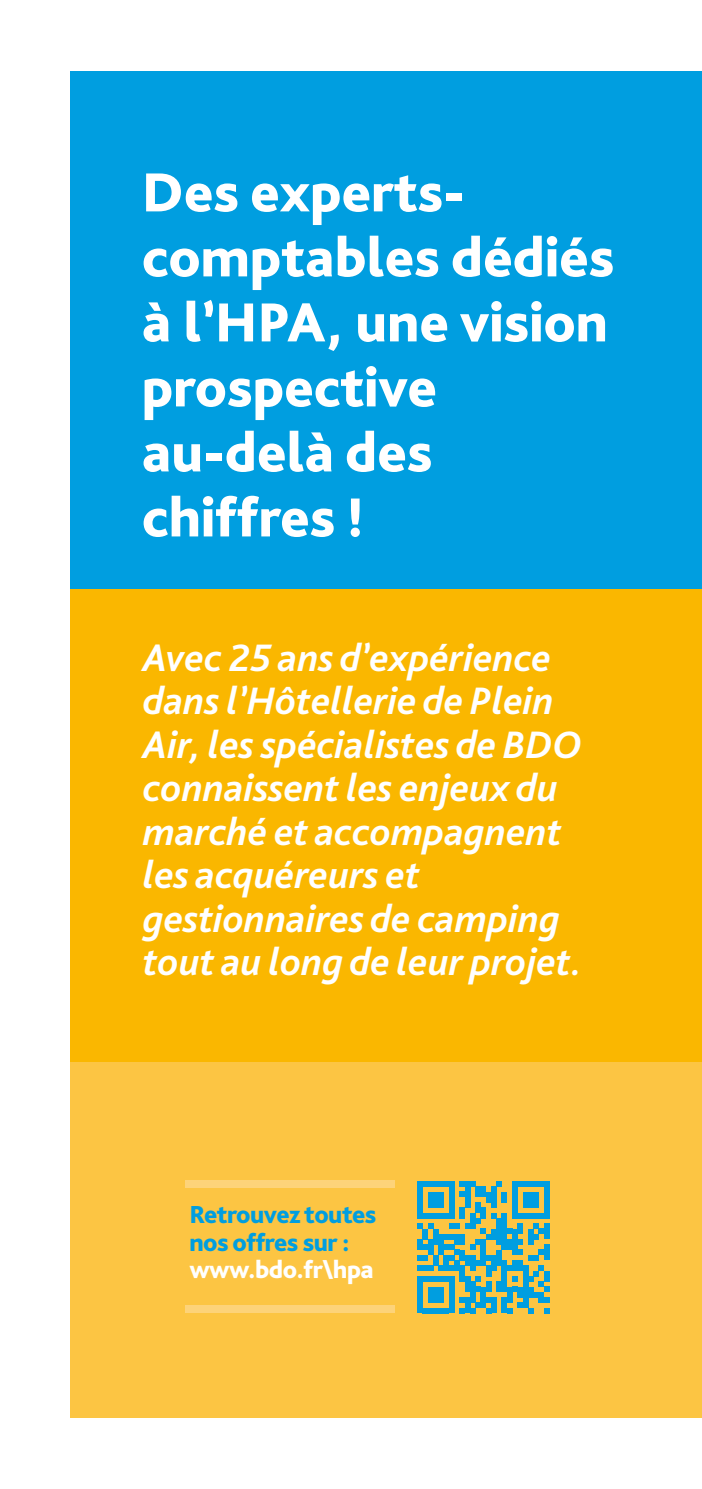
<style>
.page{position:relative;width:702px;height:1489px;background:#fff}
.page>*{position:absolute;margin:0;border:0;box-sizing:border-box;transform-origin:0 0}
.t1{font:800 57.5px/65px "Bliss Pro";color:#fff}
.t2{font:italic 700 40px/43.5px "Bliss Pro";color:#fff}
.t3{font:800 25.75px/27.5px "Bliss Pro";letter-spacing:-.02em;color:#009ee0}
.t4{font:800 25.75px "Bliss Pro";letter-spacing:-.02em;color:#fff}
</style>
<div class="page">
<div style="left:71px;top:71px;width:631px;height:518px;background:#009ee0"></div>
<div style="left:71px;top:589px;width:631px;height:484px;background:#fab700"></div>
<div style="left:71px;top:1062px;width:631px;height:355px;background:#fcc543"></div>
<div style="left:417px;top:1181px;width:5px;height:31px;background:#009ee0"></div>
<div style="left:428px;top:1191px;width:5px;height:16px;background:#009ee0"></div>
<div style="left:433px;top:1191px;width:5px;height:16px;background:#009ee0"></div>
<div style="left:438px;top:1191px;width:6px;height:16px;background:#009ee0"></div>
<svg style="left:422px;top:1181px;width:27px;height:5px"></svg>
<div style="left:449px;top:1181px;width:5px;height:31px;background:#009ee0"></div>
<div style="left:465px;top:1181px;width:5px;height:26px;background:#009ee0"></div>
<svg style="left:459px;top:1181px;width:16px;height:15px"></svg>
<div style="left:475px;top:1186px;width:5px;height:10px;background:#009ee0"></div>
<div style="left:475px;top:1202px;width:5px;height:10px;background:#009ee0"></div>
<div style="left:480px;top:1186px;width:6px;height:10px;background:#009ee0"></div>
<div style="left:486px;top:1191px;width:5px;height:11px;background:#009ee0"></div>
<div style="left:491px;top:1186px;width:5px;height:21px;background:#009ee0"></div>
<svg style="left:496px;top:1181px;width:6px;height:5px"></svg>
<div style="left:502px;top:1191px;width:5px;height:11px;background:#009ee0"></div>
<div style="left:512px;top:1181px;width:5px;height:31px;background:#009ee0"></div>
<div style="left:523px;top:1191px;width:5px;height:16px;background:#009ee0"></div>
<div style="left:528px;top:1191px;width:5px;height:16px;background:#009ee0"></div>
<div style="left:533px;top:1191px;width:5px;height:16px;background:#009ee0"></div>
<svg style="left:517px;top:1181px;width:27px;height:5px"></svg>
<div style="left:544px;top:1181px;width:5px;height:31px;background:#009ee0"></div>
<svg style="left:417px;top:1207px;width:132px;height:105px"></svg>
<div style="left:185px;top:1179px;width:209px;height:8px;background:#fdd379"></div>
<div style="left:185px;top:1305px;width:209px;height:7px;background:#fdd379"></div>
<h1 class="t1" style="left:142px;top:158px;width:474px">Des experts&shy;comptables dédiés à l’HPA, une vision prospective au-delà des chiffres !</h1>
<p class="t2" style="left:143px;top:634px;width:440px">Avec 25 ans d’expérience dans l’Hôtellerie de Plein<br>Air, les spécialistes de BDO connaissent les enjeux du marché et accompagnent les acquéreurs et gestionnaires de camping tout au long de leur projet.</p>
<p class="t3" style="left:189px;top:1200px;width:188px">Retrouvez toutes nos offres sur :</p>
<p class="t4" style="left:189px;top:1253px;width:186px">www.bdo.fr\hpa</p>
</div>
